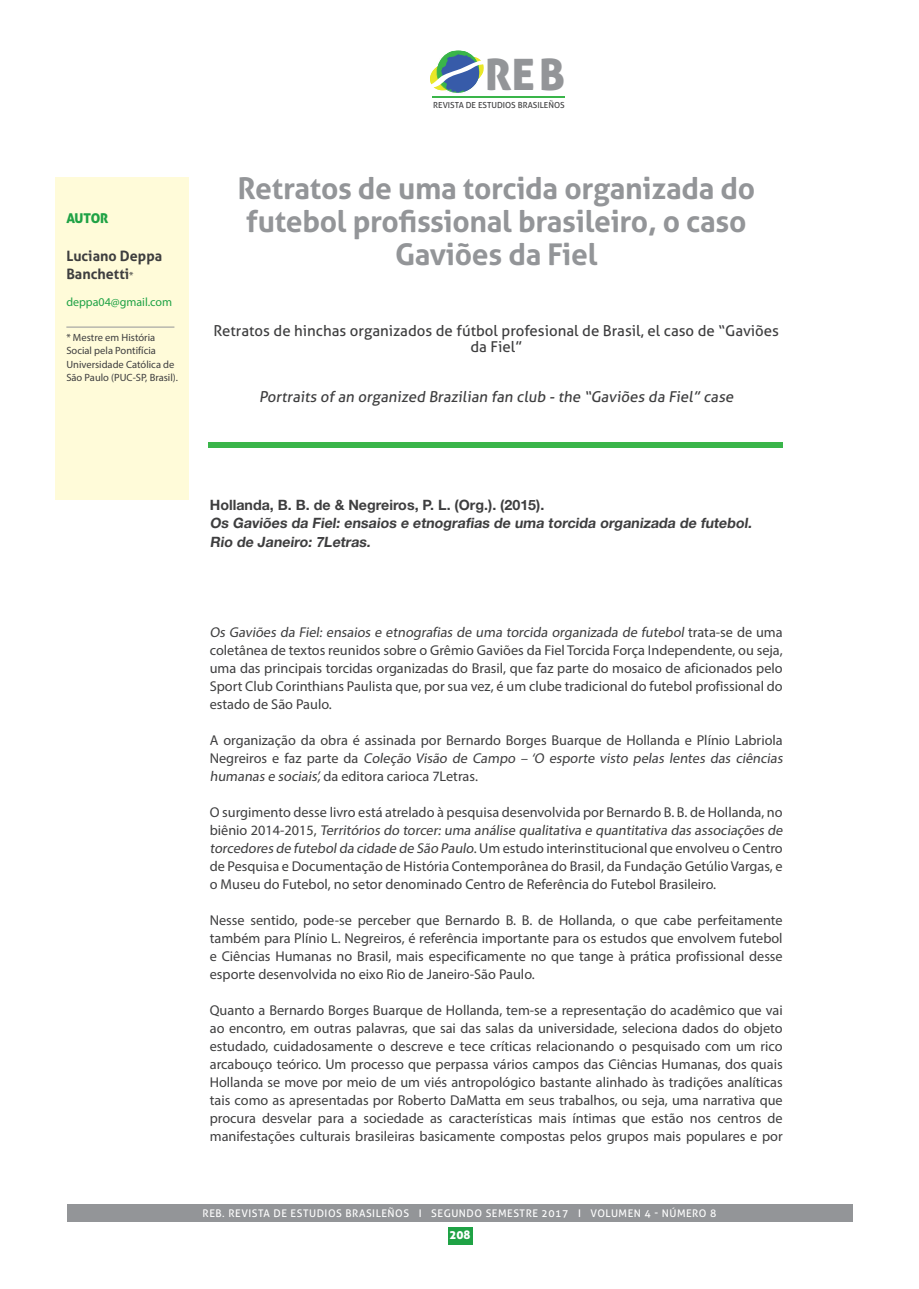
<style>
.page{position:relative;width:919px;height:1289px;background:#fff}
.page>*{position:absolute;margin:0;border:0;box-sizing:border-box;transform-origin:0 0}
.t1{font:43.35px "Aller Display";color:#939598}
.t2{font:700 30px/33px "Aller";letter-spacing:-.01em;color:#939598;text-align:center}
.t3{font:15px/16.5px "Aller";color:#3e3e3f;text-align:center}
.t4{font:14.25px/18px "Myriad Pro";color:#3e3e3f;text-align:justify}
.t5{font:700 14.25px "Helvetica Neue";color:#3e3e3f}
.t6{font:700 14.25px/18px "Aller";color:#3e3e3f}
.t7{font:13.5px "Aller Display";letter-spacing:-.015em;color:#1fa245}
.t8{font:12px "Myriad Pro";color:#1fa245}
.t9{font:12px "Aller Display";color:#fff}
.body{font:10.5px/13.5px "Myriad Pro";color:#3e3e3f}
.t10{font:10.5px "Aller";letter-spacing:.05em;color:#fff}
.t11{font:8.4px "Aller";color:#3e3e3f}
.s1{font-family:"Myriad Pro";font-weight:400;font-size:10.5px}
</style>
<div class="page">
<img style="left:432px;top:50px;width:88px;height:47px">
<img style="left:437px;top:51px;width:41px;height:4px">
<svg style="left:430px;top:55px;width:58px;height:37px"></svg>
<hr style="left:432px;top:97px;width:133px;height:1px;background:#3ab54a">
<div style="left:67px;top:1203px;width:785px;height:18px;background:#939598"></div>
<div style="left:448px;top:1226px;width:24px;height:18px;background:#1fa245"></div>
<div style="left:209px;top:442px;width:573px;height:6px;background:#3ab54a"></div>
<div style="left:55px;top:177px;width:134px;height:323px;background:#fffbd9"></div>
<hr style="left:66px;top:327px;width:108px;height:1px;background:#939598">
<p class="t7" style="left:66px;top:210px;width:44px">AUTOR</p>
<p class="t6" style="left:66px;top:247px;width:97px">Luciano Deppa<br>Banchetti<span class="s1">*</span></p>
<p class="t8" style="left:66px;top:294px;width:107px">deppa04@gmail.com</p>
<p class="body" style="left:66px;top:330px;width:113px">* Mestre em História<br>Social pela Pontifícia<br>Universidade Católica de<br>São Paulo (PUC-SP, Brasil).</p>
<h1 class="t1" style="left:485px;top:47px;width:81px">REB</h1>
<p class="t11" style="left:433px;top:100px;width:133px">REVISTA DE ESTUDIOS BRASILEÑOS</p>
<p class="t2" style="left:237px;top:172px;width:519px">Retratos de uma torcida organizada do futebol profissional brasileiro, o caso<br>Gaviões da Fiel</p>
<p class="t3" style="left:213px;top:322px;width:567px">Retratos de hinchas organizados de fútbol profesional de Brasil, el caso de “Gaviões da Fiel”</p>
<p class="t3" style="left:259px;top:388px;width:478px">Portraits of an organized Brazilian fan club - the “Gaviões da Fiel” case</p>
<p class="t5" style="left:210px;top:496px;width:336px">Hollanda, B. B. de &amp; Negreiros, P. L. (Org.). (2015).</p>
<p class="t5" style="left:210px;top:514px;width:546px">Os Gaviões da Fiel: ensaios e etnografias de uma torcida organizada de futebol.</p>
<p class="t5" style="left:210px;top:532px;width:165px">Rio de Janeiro: 7Letras.</p>
<p class="t4" style="left:210px;top:622px;width:574px">Os Gaviões da Fiel: ensaios e etnografias de uma torcida organizada de futebol t r a t a - s e d e u m a coletânea de textos reunidos sobre o Grêmio Gaviões da Fiel Torcida Força Independente, ou seja, uma das principais torcidas organizadas do Brasil, que faz parte do mosaico de aficionados pelo Sport Club Corinthians Paulista que, por sua vez, é um clube tradicional do futebol profissional do estado de São Paulo.</p>
<p class="t4" style="left:210px;top:730px;width:576px;text-align:left">A organização da obra é assinada por Bernardo Borges Buarque de Hollanda e Plínio Labriola<br>N e g r e i r o s e fa z p a r t e d a Coleção Visão de Campo – ‘O esporte visto pelas lentes das ciências humanas e sociais’,da editora carioca 7Letras.</p>
<p class="t4" style="left:210px;top:802px;width:576px;text-align:left">O surgimento desse livro está atrelado à pesquisa desenvolvida por Bernardo B. B. de Hollanda, no b i ê n i o 2 0 1 4 - 2 0 1 5 , Territórios do torcer: uma análise qualitativa e quantitativa das associações de torcedores de futebolda cidade de São Paulo. Um estudo interinstitucional que envolveu o Centro de Pesquisa e Documentação de História Contemporânea do Brasil, da Fundação Getúlio Vargas, e o Museu do Futebol, no setor denominado Centro de Referência do Futebol Brasileiro.</p>
<p class="t4" style="left:210px;top:910px;width:574px">Nesse sentido, pode-se perceber que Bernardo B. B. de Hollanda, o que cabe perfeitamente também para Plínio L. Negreiros, é referência importante para os estudos que envolvem futebol e Ciências Humanas no Brasil, mais especificamente no que tange à prática profissional desse esporte desenvolvida no eixo Rio de Janeiro-São Paulo.</p>
<p class="t4" style="left:210px;top:1000px;width:574px">Quanto a Bernardo Borges Buarque de Hollanda, tem-se a representação do acadêmico que vai ao encontro, em outras palavras, que sai das salas da universidade, seleciona dados do objeto estudado, cuidadosamente o descreve e tece críticas relacionando o pesquisado com um rico arcabouço teórico. Um processo que perpassa vários campos das Ciências Humanas, dos quais Hollanda se move por meio de um viés antropológico bastante alinhado às tradições analíticas tais como as apresentadas por Roberto DaMatta em seus trabalhos, ou seja, uma narrativa que procura desvelar para a sociedade as características mais íntimas que estão nos centros de manifestações culturais brasileiras basicamente compostas pelos grupos mais populares e por</p>
<p class="t10" style="left:202px;top:1206px;width:515px">REB. REVISTA DE ESTUDIOS BRASILEÑOS I SEGUNDO SEMESTRE 2017 I VOLUMEN 4 - NÚMERO 8</p>
<p class="t9" style="left:450px;top:1227px;width:22px">208</p>
</div>
